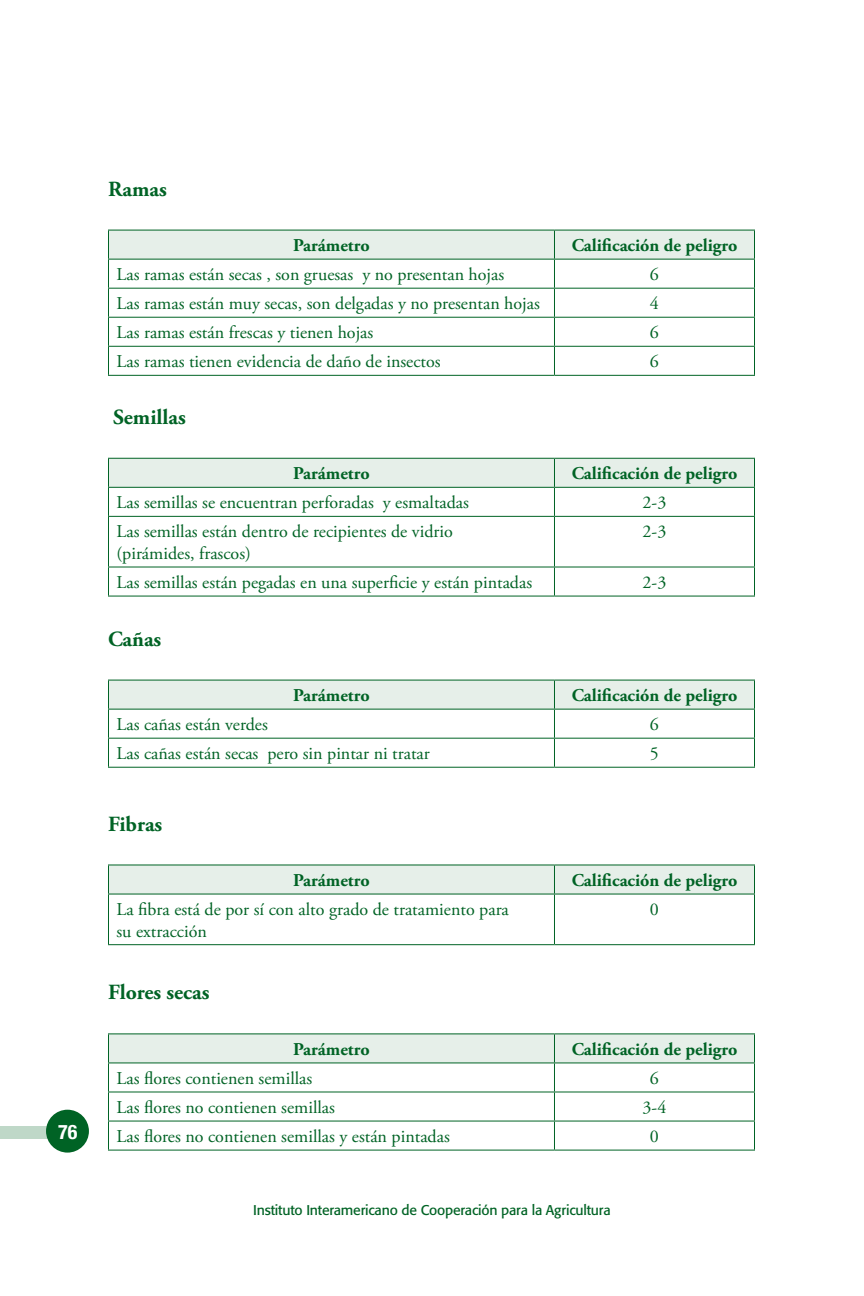
<style>
.page{position:relative;width:864px;height:1296px;background:#fff}
.page>*{position:absolute;margin:0;border:0;box-sizing:border-box;transform-origin:0 0}
.t1{font:700 21.6px "Adobe Garamond Pro";color:#006325}
.t2{font:700 condensed 20px "Helvetica Neue";color:#fff}
.t3{font:18px/21.6px "Adobe Garamond Pro";color:#006325}
.t4{font:700 18px "Adobe Garamond Pro";color:#006325}
.t5{font:14px "Formata";letter-spacing:-.015em;color:#006325}
</style>
<div class="page">
<div style="left:0;top:1126px;width:84px;height:13px;background:#bfd8c8"></div>
<div style="left:46px;top:1110px;width:43px;height:43px;background:#006325;border-radius:50%"></div>
<svg style="left:108px;top:230px;width:647px;height:145px"></svg>
<hr style="left:108px;top:375px;width:446px;height:1px;background:#006325">
<hr style="left:554px;top:375px;width:201px;height:1px;background:#006325">
<svg style="left:108px;top:458px;width:647px;height:58px"></svg>
<hr style="left:108px;top:516px;width:446px;height:1px;background:#006325">
<hr style="left:108px;top:517px;width:1px;height:50px;background:#006325">
<hr style="left:554px;top:516px;width:201px;height:1px;background:#006325">
<hr style="left:554px;top:517px;width:1px;height:50px;background:#006325">
<hr style="left:754px;top:517px;width:1px;height:50px;background:#006325">
<hr style="left:108px;top:567px;width:446px;height:1px;background:#006325">
<svg style="left:108px;top:568px;width:1px;height:28px"></svg>
<hr style="left:554px;top:567px;width:201px;height:1px;background:#006325">
<svg style="left:554px;top:568px;width:1px;height:28px"></svg>
<svg style="left:754px;top:568px;width:1px;height:28px"></svg>
<hr style="left:108px;top:596px;width:446px;height:1px;background:#006325">
<hr style="left:554px;top:596px;width:201px;height:1px;background:#006325">
<svg style="left:108px;top:680px;width:647px;height:87px"></svg>
<hr style="left:108px;top:767px;width:446px;height:1px;background:#006325">
<hr style="left:554px;top:767px;width:201px;height:1px;background:#006325">
<hr style="left:108px;top:864px;width:446px;height:1px;background:#006325">
<hr style="left:554px;top:864px;width:201px;height:1px;background:#006325">
<svg style="left:108px;top:865px;width:647px;height:29px;background:#dde9e1"></svg>
<hr style="left:108px;top:894px;width:446px;height:1px;background:#006325">
<hr style="left:108px;top:895px;width:1px;height:49px;background:#006325">
<hr style="left:554px;top:894px;width:201px;height:1px;background:#006325">
<hr style="left:554px;top:895px;width:1px;height:49px;background:#006325">
<hr style="left:754px;top:895px;width:1px;height:49px;background:#006325">
<hr style="left:108px;top:944px;width:446px;height:1px;background:#006325">
<hr style="left:554px;top:944px;width:201px;height:1px;background:#006325">
<hr style="left:108px;top:1033px;width:446px;height:1px;background:#006325">
<hr style="left:554px;top:1033px;width:201px;height:1px;background:#006325">
<svg style="left:108px;top:1034px;width:647px;height:116px"></svg>
<hr style="left:108px;top:1150px;width:446px;height:1px;background:#006325">
<hr style="left:554px;top:1150px;width:201px;height:1px;background:#006325">
<p class="t2" style="left:58px;top:1119px;width:21px">76</p>
<p class="t1" style="left:108px;top:176px;width:60px">Ramas</p>
<p class="t4" style="left:293px;top:235px;width:78px">Parámetro</p>
<p class="t4" style="left:572px;top:235px;width:167px">Calificación de peligro</p>
<p class="t3" style="left:117px;top:264px;width:389px">Las ramas están secas , son gruesas y no presentan hojas</p>
<p class="t3" style="left:650px;top:264px;width:10px">6</p>
<p class="t3" style="left:117px;top:293px;width:425px">Las ramas están muy secas, son delgadas y no presentan hojas</p>
<p class="t3" style="left:650px;top:293px;width:10px">4</p>
<p class="t3" style="left:117px;top:322px;width:258px">Las ramas están frescas y tienen hojas</p>
<p class="t3" style="left:650px;top:322px;width:10px">6</p>
<p class="t3" style="left:117px;top:351px;width:326px">Las ramas tienen evidencia de daño de insectos</p>
<p class="t3" style="left:650px;top:351px;width:10px">6</p>
<p class="t1" style="left:113px;top:404px;width:74px">Semillas</p>
<p class="t4" style="left:293px;top:463px;width:78px">Parámetro</p>
<p class="t4" style="left:572px;top:463px;width:167px">Calificación de peligro</p>
<p class="t3" style="left:117px;top:492px;width:354px">Las semillas se encuentran perforadas y esmaltadas</p>
<p class="t3" style="left:643px;top:492px;width:25px">2-3</p>
<p class="t3" style="left:117px;top:522px;width:338px">Las semillas están dentro de recipientes de vidrio (pirámides, frascos)</p>
<p class="t3" style="left:643px;top:522px;width:25px">2-3</p>
<p class="t3" style="left:117px;top:572px;width:417px">Las semillas están pegadas en una superficie y están pintadas</p>
<p class="t3" style="left:643px;top:572px;width:25px">2-3</p>
<p class="t1" style="left:108px;top:626px;width:55px">Cañas</p>
<p class="t4" style="left:293px;top:685px;width:78px">Parámetro</p>
<p class="t4" style="left:572px;top:685px;width:167px">Calificación de peligro</p>
<p class="t3" style="left:117px;top:714px;width:153px">Las cañas están verdes</p>
<p class="t3" style="left:650px;top:714px;width:10px">6</p>
<p class="t3" style="left:117px;top:743px;width:315px">Las cañas están secas pero sin pintar ni tratar</p>
<p class="t3" style="left:650px;top:743px;width:10px">5</p>
<p class="t1" style="left:108px;top:811px;width:56px">Fibras</p>
<p class="t4" style="left:293px;top:870px;width:78px">Parámetro</p>
<p class="t4" style="left:572px;top:870px;width:167px">Calificación de peligro</p>
<p class="t3" style="left:117px;top:899px;width:394px">La fibra está de por sí con alto grado de tratamiento para su extracción</p>
<p class="t3" style="left:650px;top:899px;width:10px">0</p>
<p class="t1" style="left:108px;top:980px;width:103px">Flores secas</p>
<p class="t4" style="left:293px;top:1039px;width:78px">Parámetro</p>
<p class="t4" style="left:572px;top:1039px;width:167px">Calificación de peligro</p>
<p class="t3" style="left:117px;top:1068px;width:197px">Las flores contienen semillas</p>
<p class="t3" style="left:650px;top:1068px;width:10px">6</p>
<p class="t3" style="left:117px;top:1097px;width:220px">Las flores no contienen semillas</p>
<p class="t3" style="left:643px;top:1097px;width:25px">3-4</p>
<p class="t3" style="left:117px;top:1126px;width:335px">Las flores no contienen semillas y están pintadas</p>
<p class="t3" style="left:650px;top:1126px;width:10px">0</p>
<p class="t5" style="left:253px;top:1202px;width:359px">Instituto Interamericano de Cooperación para la Agricultura</p>
</div>
